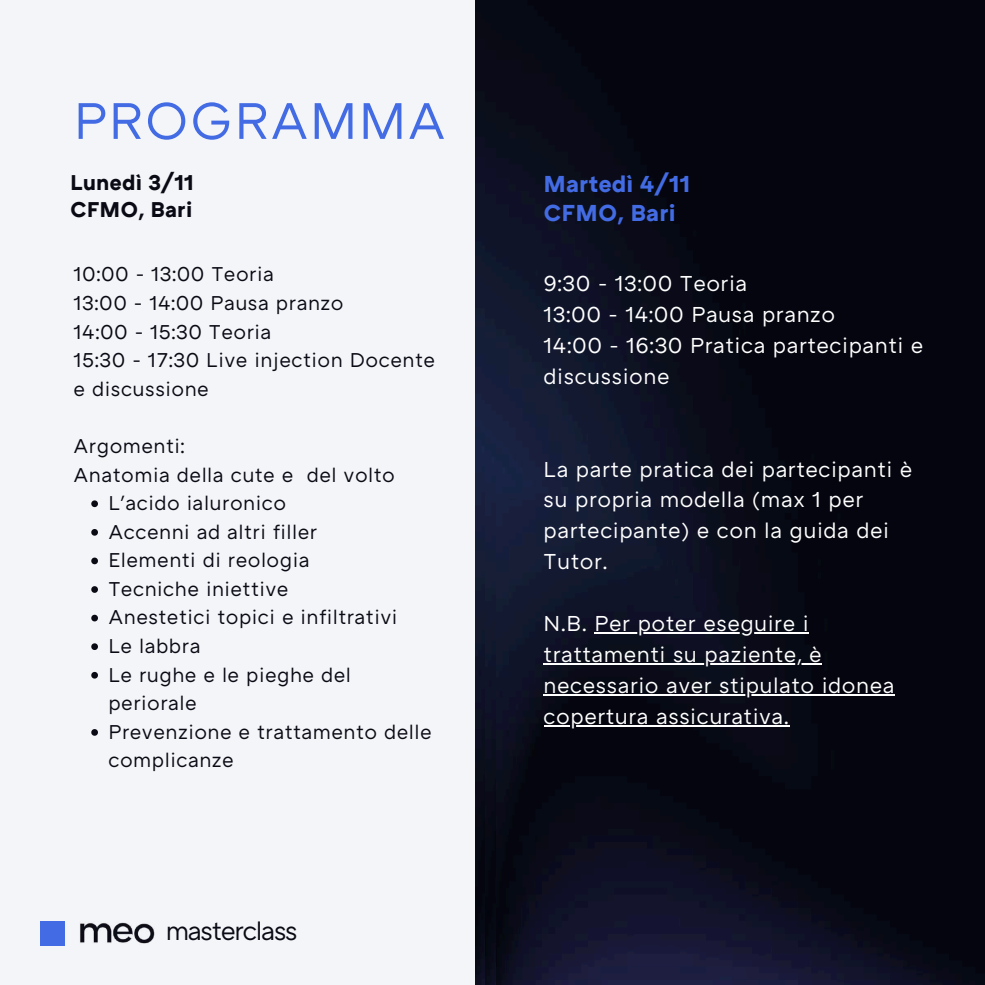
<style>
.page{position:relative;width:985px;height:985px;background:#fff}
.page>*{position:absolute;margin:0;border:0;box-sizing:border-box;transform-origin:0 0}
.t1{font:52.5px "ATC Arquette";letter-spacing:.02em;color:#436ce4}
.t2{font:26.43px "ATC Arquette";letter-spacing:-.05em;color:#0a0a15}
.t3{font:700 23.62px/28.9px "ATC Arquette";color:#436ce4}
.t4{font:22.05px/30.8px "ATC Arquette";letter-spacing:.02em;color:#fff}
.t5{font:700 21.88px/26.8px "ATC Arquette";color:#0a0a15}
.t6{font:20.47px/28.5px "ATC Arquette";letter-spacing:.02em;color:#0a0a15}
</style>
<div class="page">
<div style="left:0;top:0;width:984px;height:984px;background:#f4f5f8"></div>
<img style="left:475px;top:0;width:509px;height:984px">
<div style="left:41px;top:921px;width:24px;height:24px;background:#436ce4"></div>
<img style="left:80px;top:922px;width:74px;height:22px">
<img style="left:485px;top:10px;width:499px;height:974px">
<img style="left:496px;top:21px;width:488px;height:963px">
<svg style="left:91px;top:500px;width:7px;height:7px"></svg>
<svg style="left:91px;top:529px;width:7px;height:6px"></svg>
<svg style="left:91px;top:557px;width:7px;height:7px"></svg>
<svg style="left:91px;top:586px;width:7px;height:6px"></svg>
<svg style="left:91px;top:614px;width:7px;height:7px"></svg>
<svg style="left:91px;top:643px;width:7px;height:7px"></svg>
<svg style="left:91px;top:671px;width:7px;height:7px"></svg>
<svg style="left:91px;top:729px;width:7px;height:6px"></svg>
<hr style="left:594px;top:632px;width:215px;height:2px;background:#fff">
<hr style="left:543px;top:663px;width:279px;height:2px;background:#fff">
<hr style="left:543px;top:694px;width:352px;height:1px;background:#fff">
<hr style="left:543px;top:724px;width:246px;height:2px;background:#fff">
<h1 class="t1" style="left:74px;top:87px;width:373px">PROGRAMMA</h1>
<p class="t5" style="left:70px;top:168px;width:126px">Lunedì 3/11<br>CFMO, Bari</p>
<p class="t6" style="left:74px;top:259px;width:363px">10:00 - 13:00 Teoria<br>13:00 - 14:00 Pausa pranzo<br>14:00 - 15:30 Teoria<br>15:30 - 17:30 Live injection Docente e discussione</p>
<p class="t6" style="left:74px;top:431px;width:113px">Argomenti:</p>
<p class="t6" style="left:74px;top:459px;width:323px">Anatomia della cute e del volto</p>
<p class="t6" style="left:108px;top:488px;width:179px">L'acido ialuronico</p>
<p class="t6" style="left:108px;top:516px;width:210px">Accenni ad altri filler</p>
<p class="t6" style="left:108px;top:545px;width:203px">Elementi di reologia</p>
<p class="t6" style="left:108px;top:573px;width:181px">Tecniche iniettive</p>
<p class="t6" style="left:108px;top:602px;width:290px">Anestetici topici e infiltrativi</p>
<p class="t6" style="left:108px;top:631px;width:94px">Le labbra</p>
<p class="t6" style="left:108px;top:659px;width:244px">Le rughe e le pieghe del</p>
<p class="t6" style="left:108px;top:688px;width:90px">periorale</p>
<p class="t6" style="left:108px;top:716px;width:325px">Prevenzione e trattamento delle</p>
<p class="t6" style="left:108px;top:745px;width:127px">complicanze</p>
<p class="t2" style="left:166px;top:913px;width:134px">masterclass</p>
<p class="t3" style="left:543px;top:168px;width:148px">Martedì 4/11<br>CFMO, Bari</p>
<p class="t4" style="left:543px;top:267px;width:381px">9:30 - 13:00 Teoria<br>13:00 - 14:00 Pausa pranzo<br>14:00 - 16:30 Pratica partecipanti e discussione</p>
<p class="t4" style="left:543px;top:453px;width:370px">La parte pratica dei partecipanti è su propria modella (max 1 per partecipante) e con la guida dei<br>Tutor.</p>
<p class="t4" style="left:543px;top:607px;width:352px">N.B. Per poter eseguire i trattamenti su paziente, è necessario aver stipulato idonea copertura assicurativa.</p>
</div>
